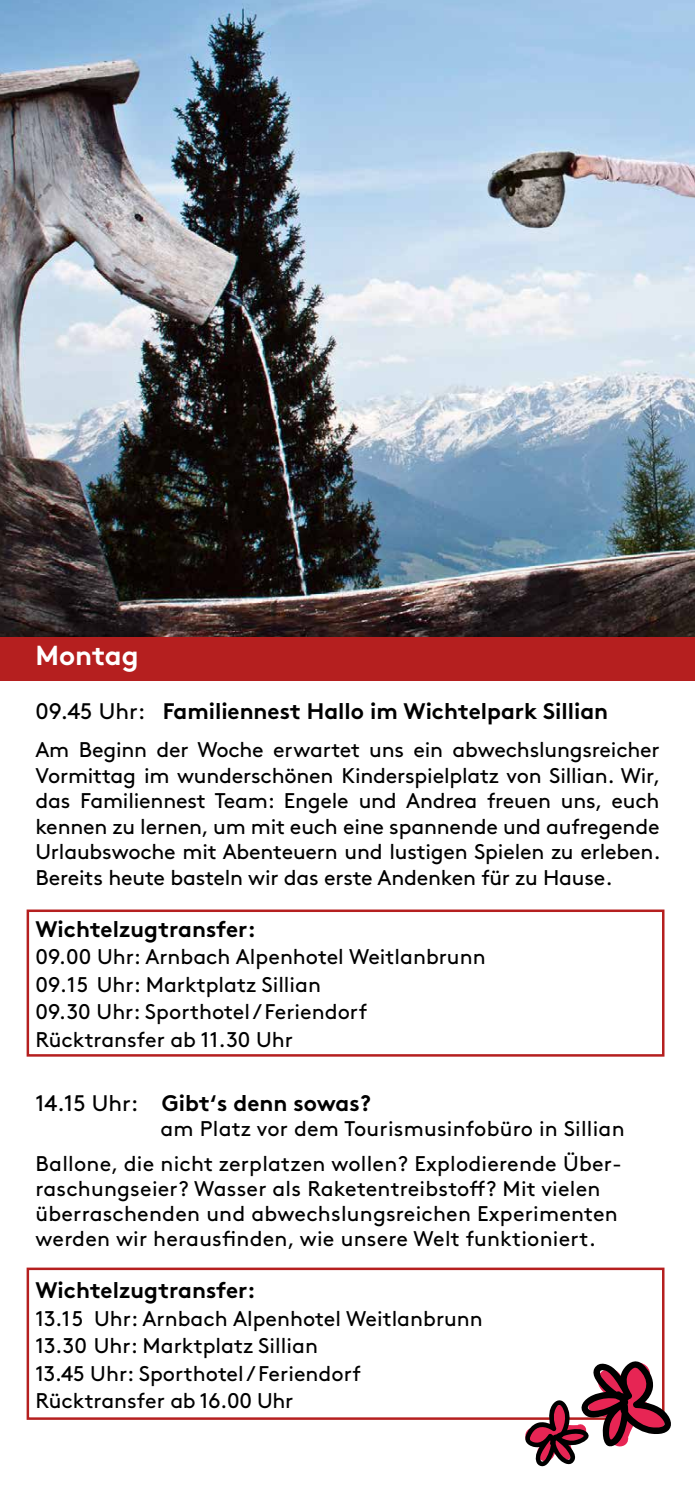
<style>
.page{position:relative;width:695px;height:1489px;background:#fff}
.page>*{position:absolute;margin:0;border:0;box-sizing:border-box;transform-origin:0 0}
.t1{font:700 27.5px "Brown";color:#fff}
.t2{font:700 22.5px "Brown";color:#000}
.t3{font:21.25px/27.5px "Brown";color:#000}
.s1{font-weight:400}
</style>
<div class="page">
<div style="left:27px;top:1267px;width:637px;height:152px;background:#fff;border:2px solid #b51f1f"></div>
<div style="left:0;top:633px;width:694px;height:47px;background:#b51f1f"></div>
<div style="left:27px;top:909px;width:637px;height:147px;background:#fff;border:2px solid #b51f1f"></div>
<img style="left:0;top:0;width:694px;height:636px">
<svg style="left:523px;top:1357px;width:148px;height:109px"></svg>
<p class="t1" style="left:35px;top:633px;width:105px">Montag</p>
<p class="t2" style="left:35px;top:692px;width:574px"><span class="s1">09.45 Uhr:</span> Familiennest Hallo im Wichtelpark Sillian</p>
<p class="t3" style="left:35px;top:735px;width:626px;line-height:25.5px;text-align:justify">Am Beginn der Woche erwartet uns ein abwechslungsreicher Vormittag im wunderschönen Kinderspielplatz von Sillian. Wir, das Familiennest Team: Engele und Andrea freuen uns, euch kennen zu lernen, um mit euch eine spannende und aufregende Urlaubswoche mit Abenteuern und lustigen Spielen zu erleben.<br>Bereits heute basteln wir das erste Andenken für zu Hause.</p>
<p class="t2" style="left:35px;top:910px;width:222px">Wichtelzugtransfer:</p>
<p class="t3" style="left:35px;top:941px;width:451px">09.00 Uhr: Arnbach Alpenhotel Weitlanbrunn 09.15 Uhr: Marktplatz Sillian<br>09.30 Uhr: Sporthotel / Feriendorf Rücktransfer ab 11.30 Uhr</p>
<p class="t2" style="left:35px;top:1084px;width:337px"><span class="s1">14.15 Uhr:</span> Gibt‘s denn sowas?</p>
<p class="t3" style="left:35px;top:1109px;width:590px;line-height:35px;text-align:right">am Platz vor dem Tourismusinfobüro in Sillian<br>Ballone, die nicht zerplatzen wollen? Explodierende Über-</p>
<p class="t3" style="left:35px;top:1174px;width:583px;line-height:25px">raschungseier? Wasser als Raketentreibstoff? Mit vielen überraschenden und abwechslungsreichen Experimenten werden wir herausfinden, wie unsere Welt funktioniert.</p>
<p class="t2" style="left:35px;top:1271px;width:222px">Wichtelzugtransfer:</p>
<p class="t3" style="left:35px;top:1302px;width:449px">13.15 Uhr: Arnbach Alpenhotel Weitlanbrunn 13.30 Uhr: Marktplatz Sillian<br>13.45 Uhr: Sporthotel / Feriendorf Rücktransfer ab 16.00 Uhr</p>
</div>
